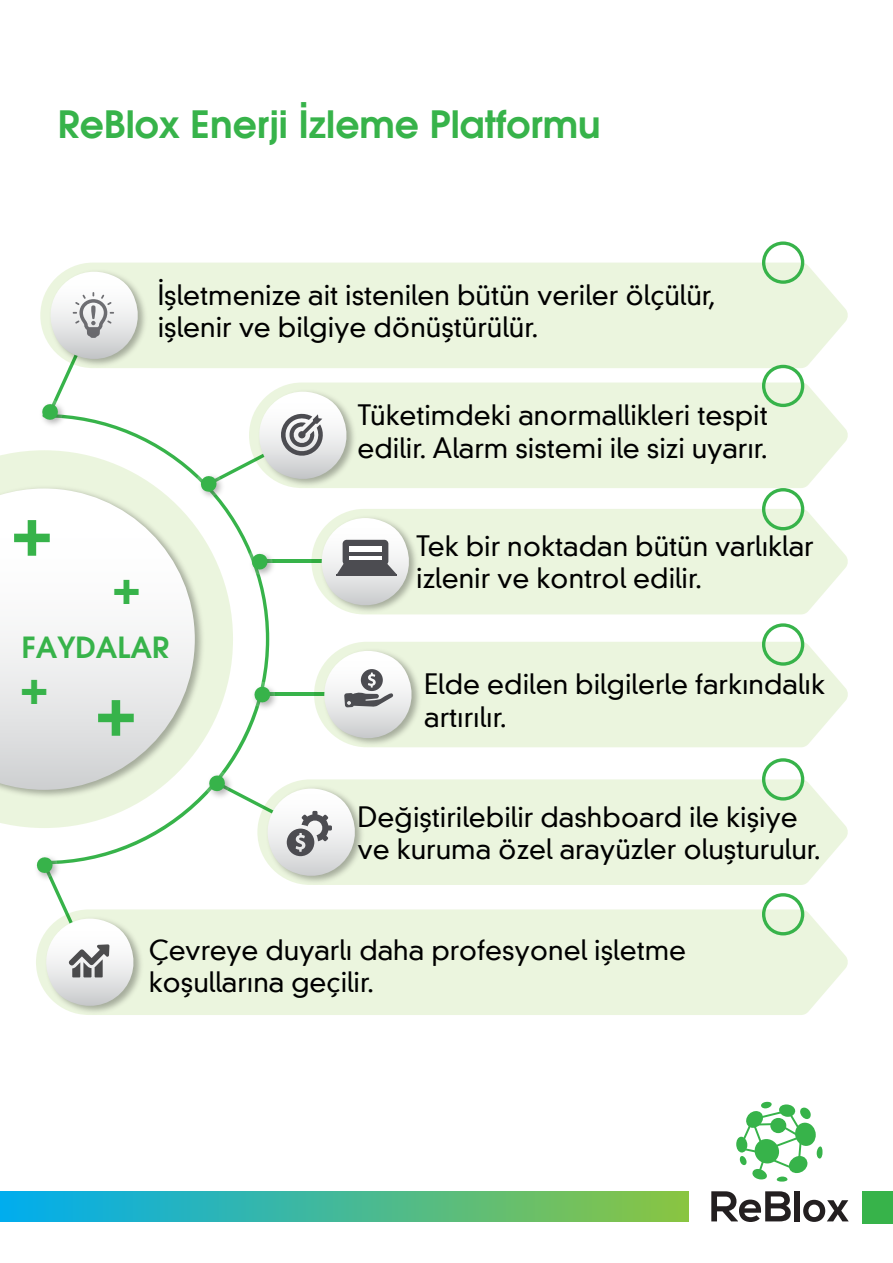
<style>
.page{position:relative;width:893px;height:1263px;background:#fff}
.page>*{position:absolute;margin:0;border:0;box-sizing:border-box;transform-origin:0 0}
.t1{font:600 70.65px "Avant Garde";color:#37b34a}
.t2{font:600 48.15px "Avant Garde";color:#37b34a}
.t3{font:600 37.65px "Avant Garde";color:#37b34a}
.t4{font:600 29.25px "Avant Garde";color:#37b34a}
.t5{font:300 27px/32.4px "DIN Neuzeit Grotesk Std";color:#000}
</style>
<div class="page">
<svg style="left:711px;top:1191px;width:80px;height:31px"></svg>
<div style="left:794px;top:1191px;width:6px;height:30px;background:#231f20"></div>
<svg style="left:803px;top:1200px;width:46px;height:22px"></svg>
<svg style="left:736px;top:1102px;width:86px;height:79px"></svg>
<div style="left:0;top:1191px;width:689px;height:30px;background:linear-gradient(to right,#00adee,#8ac540)"></div>
<div style="left:862px;top:1191px;width:31px;height:33px;background:#37b34a"></div>
<svg style="left:102px;top:425px;width:167px;height:427px"></svg>
<hr style="left:262px;top:692px;width:105px;height:4px;background:#37b34a">
<hr style="left:260px;top:560px;width:104px;height:3px;background:#37b34a">
<div style="left:75px;top:263px;width:773px;height:105px;background:#ebf5de"></div>
<div style="left:284px;top:382px;width:564px;height:106px;background:#ebf5de"></div>
<div style="left:349px;top:642px;width:499px;height:105px;background:#ebf5de"></div>
<div style="left:347px;top:509px;width:501px;height:105px;background:#ebf5de"></div>
<div style="left:370px;top:779px;width:478px;height:106px;background:#ebf5de"></div>
<div style="left:149px;top:909px;width:699px;height:106px;background:#ebf5de"></div>
<img style="left:64px;top:266px;width:87px;height:6px">
<img style="left:272px;top:386px;width:87px;height:6px">
<img style="left:338px;top:645px;width:86px;height:6px">
<svg style="left:314px;top:651px;width:113px;height:97px"></svg>
<svg style="left:40px;top:272px;width:113px;height:153px"></svg>
<svg style="left:196px;top:392px;width:166px;height:105px"></svg>
<img style="left:249px;top:681px;width:27px;height:32px">
<svg style="left:249px;top:682px;width:26px;height:25px"></svg>
<img style="left:246px;top:548px;width:33px;height:33px">
<svg style="left:247px;top:549px;width:26px;height:25px"></svg>
<img style="left:335px;top:512px;width:87px;height:6px">
<svg style="left:310px;top:518px;width:114px;height:97px"></svg>
<hr style="left:337px;top:575px;width:60px;height:1px;background:#4c4c51">
<svg style="left:204px;top:770px;width:166px;height:115px"></svg>
<svg style="left:36px;top:852px;width:113px;height:163px"></svg>
<svg style="left:0;top:450px;width:233px;height:378px;fill:#ebf5df"></svg>
<img style="left:0;top:483px;width:208px;height:318px">
<svg style="left:0;top:488px;width:195px;height:302px"></svg>
<svg style="left:762px;top:241px;width:42px;height:43px"></svg>
<svg style="left:762px;top:365px;width:42px;height:42px"></svg>
<svg style="left:762px;top:488px;width:42px;height:42px"></svg>
<svg style="left:762px;top:623px;width:42px;height:43px"></svg>
<svg style="left:762px;top:758px;width:42px;height:42px"></svg>
<svg style="left:762px;top:893px;width:42px;height:42px"></svg>
<div style="left:350px;top:546px;width:32px;height:6px;background:#fff"></div>
<hr style="left:350px;top:556px;width:32px;height:3px;background:#fff">
<h3 class="t3" style="left:58px;top:100px;width:544px">ReBlox Enerji İzleme Platformu</h3>
<p class="t5" style="left:158px;top:279px;width:560px">İşletmenize ait istenilen bütün veriler ölçülür, işlenir ve bilgiye dönüştürülür.</p>
<h1 class="t1" style="left:11px;top:483px;width:44px">+</h1>
<h2 class="t2" style="left:112px;top:554px;width:30px">+</h2>
<p class="t4" style="left:22px;top:627px;width:149px">FAYDALAR</p>
<h2 class="t2" style="left:20px;top:655px;width:30px">+</h2>
<h1 class="t1" style="left:95px;top:663px;width:44px">+</h1>
<p class="t5" style="left:357px;top:399px;width:412px">Tüketimdeki anormallikleri tespit edilir. Alarm sistemi ile sizi uyarır.</p>
<p class="t5" style="left:416px;top:530px;width:399px">Tek bir noktadan bütün varlıklar izlenir ve kontrol edilir.</p>
<p class="t5" style="left:424px;top:668px;width:402px">Elde edilen bilgilerle farkındalık artırılır.</p>
<p class="t5" style="left:357px;top:801px;width:465px">Değiştirilebilir dashboard ile kişiye ve kuruma özel arayüzler oluşturulur.</p>
<p class="t5" style="left:149px;top:934px;width:539px">Çevreye duyarlı daha profesyonel işletme koşullarına geçilir.</p>
</div>
